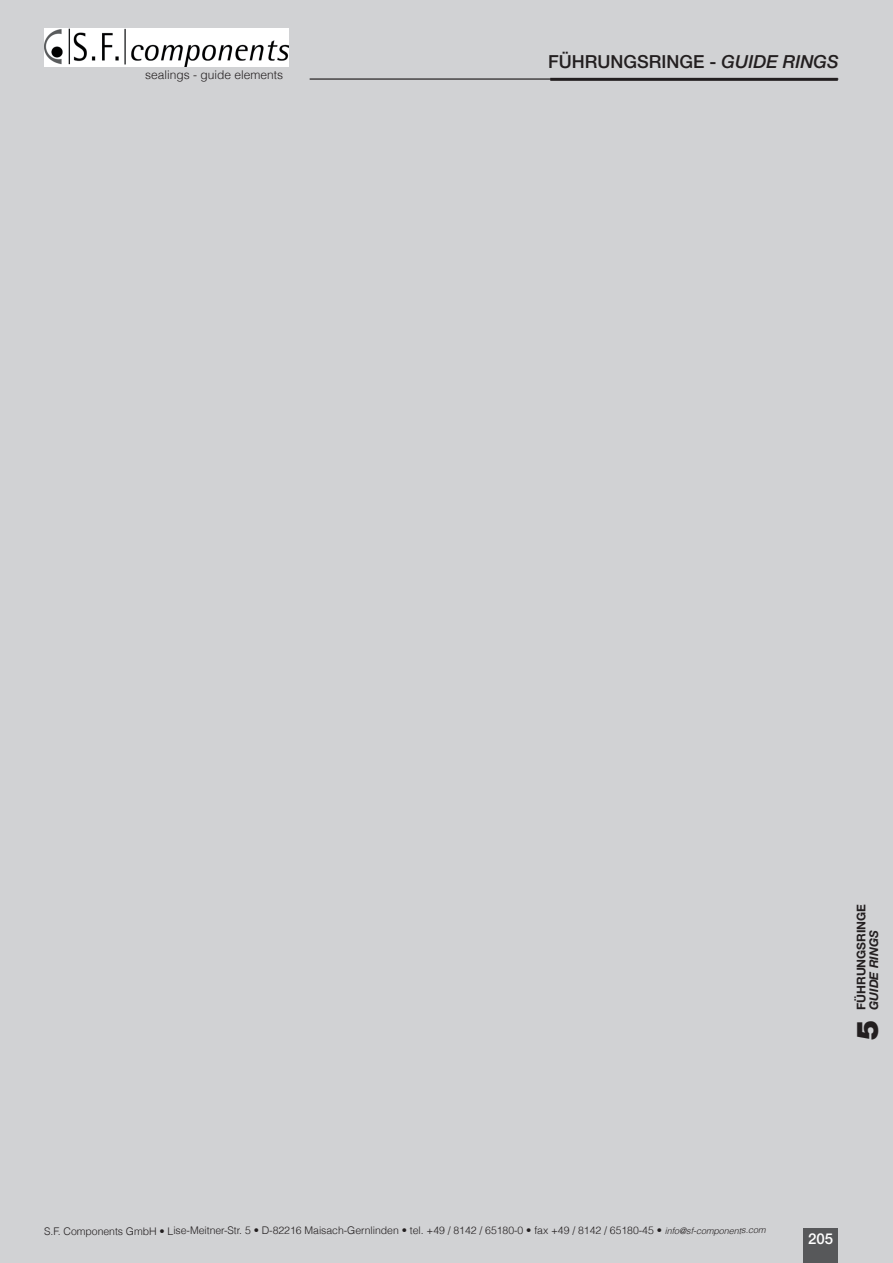
<style>
.page{position:relative;width:893px;height:1263px;background:#d1d2d4}
.page>*{position:absolute;margin:0;border:0;box-sizing:border-box;transform-origin:0 0}
.t1{font:900 30px "Helvetica Neue LT Std";color:#231f20}
.t2{font:500 18px "Helvetica Neue LT Std";color:#231f20}
.t3{font:500 15px "Helvetica Neue LT Std";color:#fff}
.t4{font:300 12px "Helvetica";color:#231f20}
.t5{font:700 12px "Helvetica Neue LT Std";color:#231f20}
.t6{font:italic 700 12px "Helvetica Neue LT Std";letter-spacing:-.005em;color:#231f20}
.t7{font:300 10.5px "Helvetica";letter-spacing:-.01em;color:#231f20}
.s1{font-style:italic}
.s2{font-style:italic;font-size:9px}
</style>
<div class="page">
<div style="left:804px;top:1229px;width:34px;height:34px;background:#57585a"></div>
<hr style="left:310px;top:78px;width:528px;height:2px;background:#231f20">
<img style="left:44px;top:29px;width:245px;height:38px">
<hr style="left:550px;top:78px;width:288px;height:3px;background:#231f20">
<p class="t4" style="left:145px;top:65px;width:140px">sealings - guide elements</p>
<h2 class="t2" style="left:548px;top:50px;width:292px">FÜHRUNGSRINGE - <span class="s1">GUIDE RINGS</span></h2>
<p class="t5" style="left:854px;top:1010px;width:108px;rotate:-90deg">FÜHRUNGSRINGE</p>
<p class="t6" style="left:866px;top:1010px;width:81px;rotate:-90deg">GUIDE RINGS</p>
<h1 class="t1" style="left:850px;top:1040px;width:22px;rotate:-90deg">5</h1>
<p class="t7" style="left:44px;top:1222px;width:723px">S.F. Components GmbH • Lise-Meitner-Str. 5 • D-82216 Maisach-Gernlinden • tel. +49 / 8142 / 65180-0 • fax +49 / 8142 / 65180-45 • <span class="s2">info@sf-components.com</span></p>
<h3 class="t3" style="left:808px;top:1230px;width:27px">205</h3>
</div>
